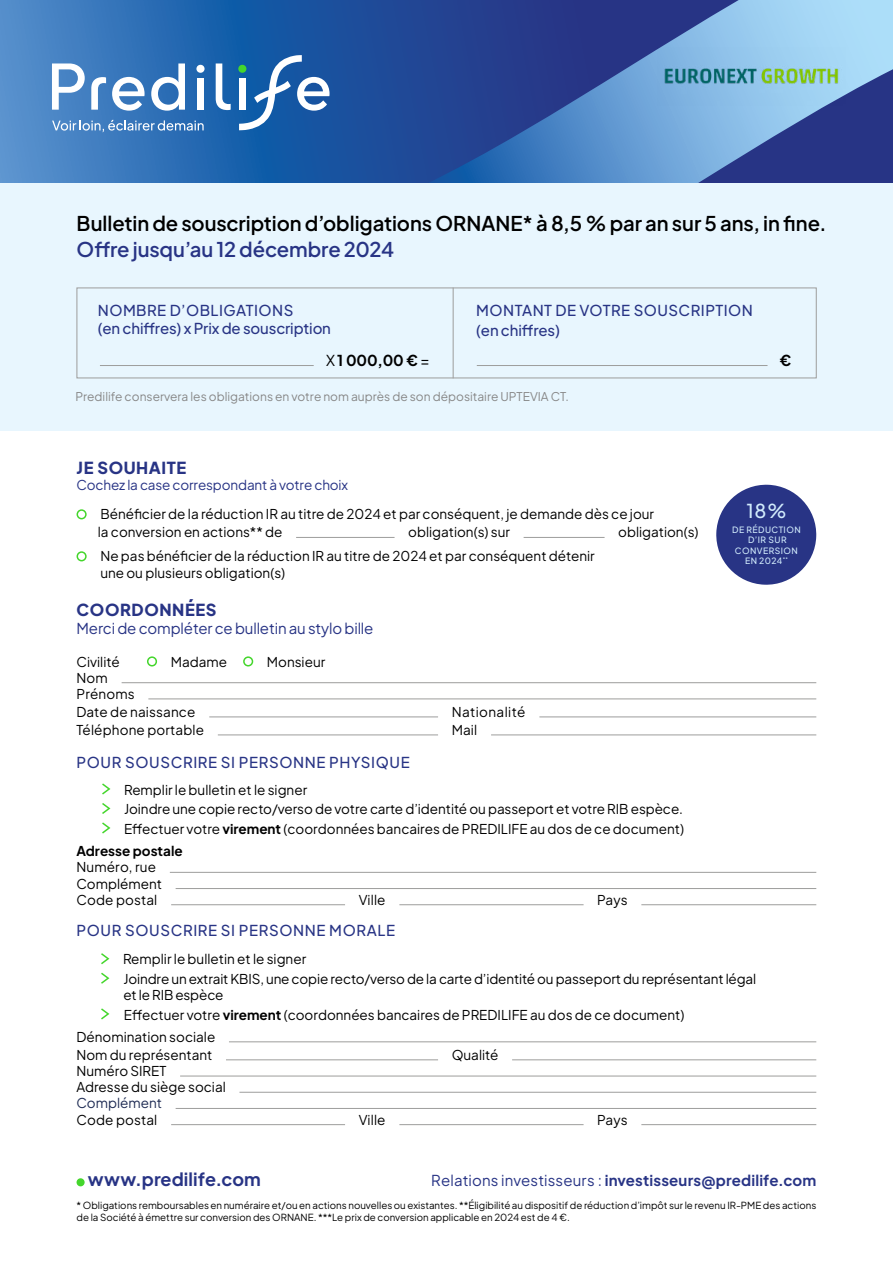
<style>
.page{position:relative;width:893px;height:1263px;background:#fff}
.page>*{position:absolute;margin:0;border:0;box-sizing:border-box;transform-origin:0 0}
.t1{font:600 20.25px "Plus Jakarta Sans";letter-spacing:-.005em;color:#000}
.t2{font:600 20.25px "Plus Jakarta Sans";letter-spacing:-.005em;color:#283485}
.t3{font:500 19.05px "Plus Jakarta Sans";color:#d1ebfc}
.t4{font:700 18px "Plus Jakarta Sans";letter-spacing:.005em;color:#283485}
.t5{font:800 16.5px "Plus Jakarta Sans";letter-spacing:.035em;color:#283485}
.t6{font:500 15px/20.1px "Plus Jakarta Sans";letter-spacing:.03em;color:#283485}
.t7{font:700 15px "Plus Jakarta Sans";letter-spacing:.015em;color:#283485}
.t8{font:500 15px/18px "Plus Jakarta Sans";letter-spacing:-.01em;color:#283485}
.t9{font:15px "Plus Jakarta Sans";letter-spacing:-.01em;color:#283485}
.t10{font:700 15px "Plus Jakarta Sans";color:#000}
.t11{font:13.5px/16.2px "Plus Jakarta Sans";color:#000}
.t12{font:13.5px "Plus Jakarta Sans";letter-spacing:-.01em;color:#283485}
.t13{font:700 13.5px "Plus Jakarta Sans";color:#000}
.t14{font:13.5px "Plus Jakarta Sans";letter-spacing:.03em;color:#000}
.t15{font:13.5px "Plus Jakarta Sans";color:#1f2c54}
.t16{font:12px "Plus Jakarta Sans";color:#878787}
.t17{font:9.75px/11.7px "Plus Jakarta Sans";color:#000}
.t18{font:500 8.7px/10.5px "Plus Jakarta Sans";letter-spacing:.05em;color:#d1ebfc;text-align:center}
.s1{font-weight:400}
.s2{font-weight:700}
</style>
<div class="page">
<svg style="left:0;top:0;width:420px;height:183px;background:#2b67af"></svg>
<svg style="left:420px;top:0;width:473px;height:183px;background:#496cae"></svg>
<div style="left:0;top:183px;width:893px;height:247px;background:#e8f6fe"></div>
<svg style="left:716px;top:484px;width:101px;height:101px"></svg>
<hr style="left:296px;top:537px;width:99px;height:1px;background:#9d9d9c">
<hr style="left:524px;top:537px;width:81px;height:1px;background:#9d9d9c">
<div style="left:77px;top:509px;width:10px;height:10px;border:2px solid #44d62c;border-radius:50%"></div>
<div style="left:77px;top:551px;width:10px;height:10px;border:2px solid #44d62c;border-radius:50%"></div>
<hr style="left:122px;top:682px;width:694px;height:1px;background:#9d9d9c">
<hr style="left:148px;top:699px;width:668px;height:1px;background:#9d9d9c">
<hr style="left:209px;top:717px;width:229px;height:1px;background:#9d9d9c">
<hr style="left:539px;top:717px;width:277px;height:1px;background:#9d9d9c">
<hr style="left:218px;top:735px;width:220px;height:1px;background:#9d9d9c">
<hr style="left:491px;top:735px;width:325px;height:1px;background:#9d9d9c">
<hr style="left:170px;top:872px;width:646px;height:1px;background:#9d9d9c">
<hr style="left:176px;top:888px;width:640px;height:1px;background:#9d9d9c">
<hr style="left:171px;top:904px;width:174px;height:1px;background:#9d9d9c">
<hr style="left:399px;top:904px;width:185px;height:1px;background:#9d9d9c">
<hr style="left:641px;top:904px;width:175px;height:1px;background:#9d9d9c">
<hr style="left:229px;top:1041px;width:587px;height:1px;background:#9d9d9c">
<hr style="left:226px;top:1059px;width:212px;height:1px;background:#9d9d9c">
<hr style="left:512px;top:1059px;width:304px;height:1px;background:#9d9d9c">
<hr style="left:180px;top:1076px;width:636px;height:1px;background:#9d9d9c">
<hr style="left:239px;top:1092px;width:577px;height:1px;background:#9d9d9c">
<hr style="left:176px;top:1108px;width:640px;height:1px;background:#9d9d9c">
<hr style="left:171px;top:1124px;width:174px;height:1px;background:#9d9d9c">
<hr style="left:399px;top:1124px;width:185px;height:1px;background:#9d9d9c">
<hr style="left:641px;top:1124px;width:175px;height:1px;background:#9d9d9c">
<div style="left:147px;top:656px;width:10px;height:10px;border:2px solid #44d62c;border-radius:50%"></div>
<div style="left:243px;top:656px;width:10px;height:10px;border:2px solid #44d62c;border-radius:50%"></div>
<svg style="left:102px;top:783px;width:9px;height:31px"></svg>
<svg style="left:102px;top:822px;width:9px;height:12px"></svg>
<svg style="left:101px;top:953px;width:9px;height:31px"></svg>
<svg style="left:101px;top:1008px;width:9px;height:12px"></svg>
<hr style="left:100px;top:365px;width:214px;height:1px;background:#9d9d9c">
<div style="left:77px;top:288px;width:740px;height:90px;border:1px solid #9d9d9c"></div>
<hr style="left:453px;top:288px;width:1px;height:90px;background:#9d9d9c">
<div style="left:77px;top:1178px;width:8px;height:8px;background:#44d62c;border-radius:50%"></div>
<hr style="left:477px;top:365px;width:290px;height:1px;background:#9d9d9c">
<svg style="left:52px;top:63px;width:33px;height:47px"></svg>
<svg style="left:91px;top:77px;width:15px;height:33px"></svg>
<svg style="left:112px;top:77px;width:33px;height:34px"></svg>
<svg style="left:151px;top:63px;width:34px;height:48px"></svg>
<div style="left:197px;top:78px;width:7px;height:32px;background:#fff"></div>
<svg style="left:216px;top:63px;width:15px;height:47px"></svg>
<div style="left:196px;top:65px;width:9px;height:8px;background:#fff;border-radius:50%"></div>
<svg style="left:239px;top:55px;width:91px;height:75px"></svg>
<svg style="left:52px;top:120px;width:152px;height:12px;background:#6898cc"></svg>
<img style="left:657px;top:47px;width:188px;height:58px">
<h1 class="t1" style="left:77px;top:206px;width:751px">Bulletin de souscription d’obligations ORNANE* à 8,5 % par an sur 5 ans, in fine.</h1>
<h1 class="t2" style="left:77px;top:231px;width:319px">Offre jusqu’au 12 décembre 2024</h1>
<p class="t8" style="left:98px;top:300px;width:235px">NOMBRE D’OBLIGATIONS<br>(en chiffres) x Prix de souscription</p>
<p class="t6" style="left:476px;top:299px;width:278px">MONTANT DE VOTRE SOUSCRIPTION (en chiffres)</p>
<p class="t10" style="left:326px;top:346px;width:105px"><span class="s1">X</span> 1 000,00 € <span class="s1">=</span></p>
<p class="t16" style="left:75px;top:387px;width:495px">Predilife conservera les obligations en votre nom auprès de son dépositaire UPTEVIA CT.</p>
<p class="t10" style="left:780px;top:346px;width:13px">€</p>
<p class="t5" style="left:77px;top:453px;width:111px">JE SOUHAITE</p>
<p class="t12" style="left:77px;top:474px;width:273px">Cochez la case correspondant à votre choix</p>
<p class="t11" style="left:98px;top:504px;width:558px;line-height:18px">Bénéficier de la réduction IR au titre de 2024 et par conséquent, je demande dès ce jour la conversion en actions** de</p>
<h2 class="t3" style="left:746px;top:495px;width:41px">18%</h2>
<p class="t18" style="left:732px;top:523px;width:70px">DE RÉDUCTION<br>D’IR SUR<br>CONVERSION<br>EN 2024<sup>**</sup></p>
<p class="t11" style="left:408px;top:523px;width:103px">obligation(s) sur</p>
<p class="t11" style="left:618px;top:523px;width:82px">obligation(s)</p>
<p class="t11" style="left:100px;top:547px;width:496px">Ne pas bénéficier de la réduction IR au titre de 2024 et par conséquent détenir une ou plusieurs obligation(s)</p>
<p class="t5" style="left:77px;top:595px;width:141px">COORDONNÉES</p>
<p class="t9" style="left:77px;top:616px;width:298px">Merci de compléter ce bulletin au stylo bille</p>
<p class="t11" style="left:77px;top:652px;width:45px">Civilité</p>
<p class="t11" style="left:171px;top:652px;width:58px">Madame</p>
<p class="t11" style="left:267px;top:652px;width:60px">Monsieur</p>
<p class="t11" style="left:77px;top:668px;width:60px">Nom<br>Prénoms</p>
<p class="t11" style="left:77px;top:702px;width:120px">Date de naissance</p>
<p class="t14" style="left:452px;top:701px;width:75px">Nationalité</p>
<p class="t11" style="left:77px;top:720px;width:129px">Téléphone portable</p>
<p class="t11" style="left:452px;top:720px;width:27px">Mail</p>
<p class="t6" style="left:77px;top:751px;width:335px">POUR SOUSCRIRE SI PERSONNE PHYSIQUE</p>
<p class="t11" style="left:124px;top:778px;width:562px;line-height:19.5px">Remplir le bulletin et le signer<br>Joindre une copie recto/verso de votre carte d’identité ou passeport et votre RIB espèce.<br>Effectuer votre <span class="s2">virement</span> (coordonnées bancaires de PREDILIFE au dos de ce document)</p>
<p class="t13" style="left:77px;top:839px;width:108px">Adresse postale</p>
<p class="t11" style="left:77px;top:858px;width:87px">Numéro, rue<br>Complément<br>Code postal</p>
<p class="t11" style="left:359px;top:890px;width:28px">Ville</p>
<p class="t11" style="left:597px;top:890px;width:32px">Pays</p>
<p class="t6" style="left:77px;top:919px;width:320px">POUR SOUSCRIRE SI PERSONNE MORALE</p>
<p class="t11" style="left:123px;top:948px;width:635px;line-height:19.5px">Remplir le bulletin et le signer<br>Joindre un extrait KBIS, une copie recto/verso de la carte d’identité ou passeport du représentant légal</p>
<p class="t11" style="left:123px;top:984px;width:562px;line-height:19.5px">et le RIB espèce<br>Effectuer votre <span class="s2">virement</span> (coordonnées bancaires de PREDILIFE au dos de ce document)</p>
<p class="t11" style="left:77px;top:1026px;width:140px;line-height:18px">Dénomination sociale<br>Nom du représentant</p>
<p class="t11" style="left:452px;top:1045px;width:48px">Qualité</p>
<p class="t11" style="left:77px;top:1061px;width:151px">Numéro SIRET<br>Adresse du siège social</p>
<p class="t15" style="left:77px;top:1092px;width:87px">Complément</p>
<p class="t11" style="left:77px;top:1110px;width:82px">Code postal</p>
<p class="t11" style="left:359px;top:1110px;width:28px">Ville</p>
<p class="t11" style="left:597px;top:1110px;width:32px">Pays</p>
<h3 class="t4" style="left:88px;top:1163px;width:174px">www.predilife.com</h3>
<p class="t7" style="left:431px;top:1167px;width:387px"><span class="s1">Relations investisseurs :</span> investisseurs@predilife.com</p>
<p class="t17" style="left:77px;top:1198px;width:741px">* Obligations remboursables en numéraire et/ou en actions nouvelles ou existantes. **Éligibilité au dispositif de réduction d’impôt sur le revenu IR-PME des actions de la Société à émettre sur conversion des ORNANE. ***Le prix de conversion applicable en 2024 est de 4 €.</p>
</div>
